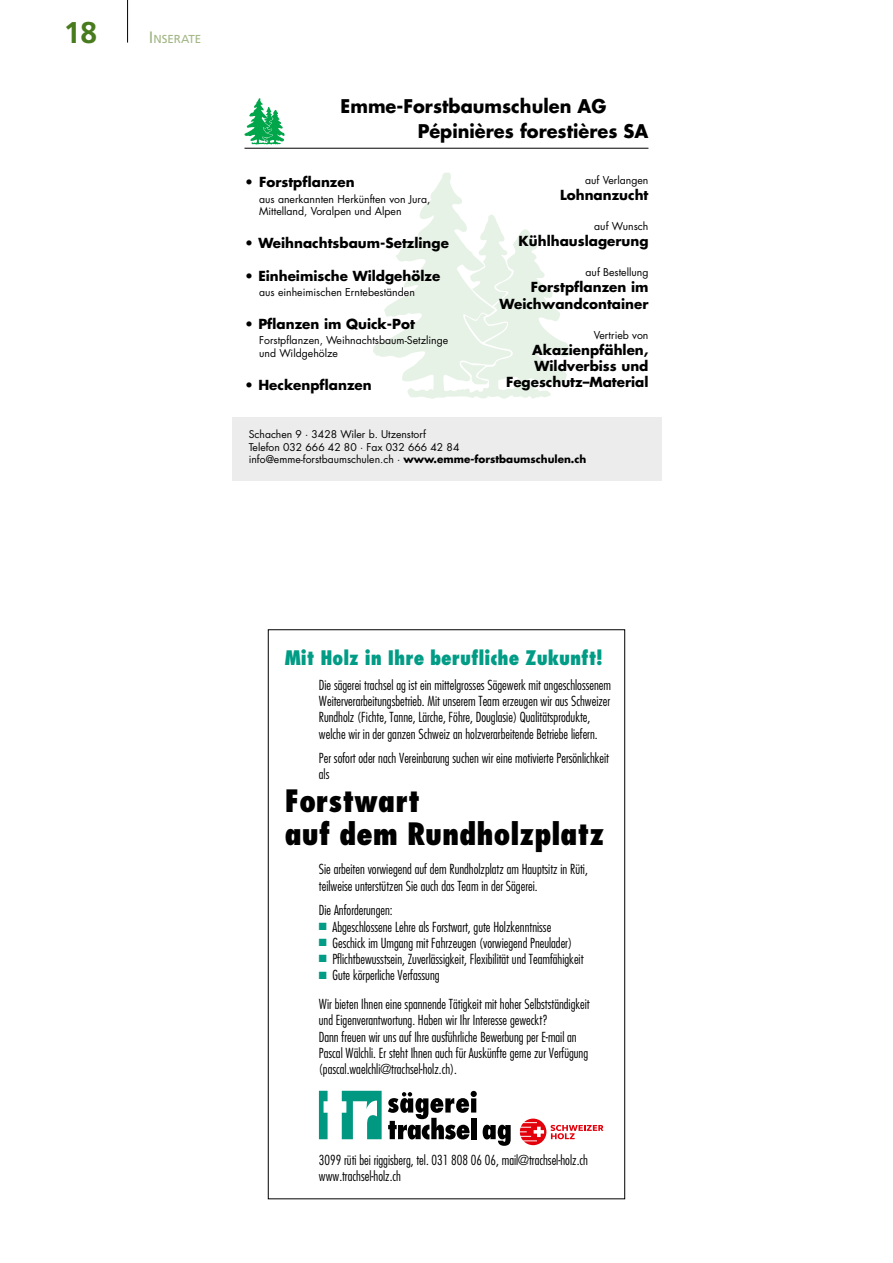
<style>
.page{position:relative;width:893px;height:1263px;background:#fff}
.page>*{position:absolute;margin:0;border:0;box-sizing:border-box;transform-origin:0 0}
.t1{font:800 condensed 30px/33px "Futura Std";color:#000}
.t2{font:700 30px "Frutiger";color:#487b1d}
.t3{font:800 condensed 19.5px "Futura Std";color:#009c85}
.t4{font:700 18.3px/24.5px "Futura";color:#000}
.t5{font:300 condensed 13.5px/16.2px "Futura Std";color:#000}
.t6{font:700 13.5px/16.2px "Futura";color:#000;text-align:right}
.t7{font:11.55px "Frutiger";color:#a2b684}
.t8{font:10.5px/12.6px "Futura";color:#000}
.t9{font:10.35px/12.5px "Futura";color:#000}
.s1{font-size:16.5px}
.s2{font-weight:700}
.s3{color:#009c85}
</style>
<div class="page">
<hr style="left:127px;top:0;width:1px;height:43px;background:#000">
<svg style="left:342px;top:1091px;width:40px;height:48px"></svg>
<svg style="left:319px;top:1091px;width:9px;height:48px"></svg>
<svg style="left:388px;top:1091px;width:89px;height:48px"></svg>
<div style="left:471px;top:1118px;width:5px;height:21px;background:#000"></div>
<svg style="left:483px;top:1125px;width:28px;height:21px"></svg>
<svg style="left:520px;top:1118px;width:83px;height:27px"></svg>
<svg style="left:373px;top:173px;width:196px;height:226px"></svg>
<div style="left:232px;top:417px;width:429px;height:63px;background:#ececec"></div>
<svg style="left:244px;top:98px;width:41px;height:46px"></svg>
<hr style="left:244px;top:148px;width:404px;height:1px;background:#000">
<h1 class="t2" style="left:64px;top:14px;width:35px">18</h1>
<p class="t7" style="left:149px;top:32px;width:54px"><span class="s1">I</span>NSERATE</p>
<h3 class="t4" style="left:418px;top:94px;width:232px;text-indent:-77px">Emme-Forstbaumschulen AG<br>Pépinières forestières SA</h3>
<p class="t6" style="left:244px;top:174px;width:112px">• Forstpflanzen</p>
<p class="t8" style="left:259px;top:192px;width:173px">aus anerkannten Herkünften von Jura,<br>Mittelland, Voralpen und Alpen</p>
<p class="t6" style="left:244px;top:234px;width:206px">• Weihnachtsbaum-Setzlinge</p>
<p class="t6" style="left:244px;top:267px;width:197px">• Einheimische Wildgehölze</p>
<p class="t8" style="left:259px;top:286px;width:157px">aus einheimischen Erntebeständen</p>
<p class="t6" style="left:244px;top:315px;width:172px">• Pflanzen im Quick-Pot</p>
<p class="t8" style="left:259px;top:334px;width:191px">Forstpflanzen, Weihnachtsbaum-Setzlinge und Wildgehölze</p>
<p class="t6" style="left:244px;top:376px;width:129px">• Heckenpflanzen</p>
<p class="t8" style="left:585px;top:173px;width:65px">auf Verlangen</p>
<p class="t6" style="left:560px;top:186px;width:90px">Lohnanzucht</p>
<p class="t8" style="left:594px;top:220px;width:56px">auf Wunsch</p>
<p class="t6" style="left:519px;top:233px;width:131px">Kühlhauslagerung</p>
<p class="t8" style="left:586px;top:266px;width:64px">auf Bestellung</p>
<p class="t6" style="left:500px;top:279px;width:150px">Forstpflanzen im<br>Weichwandcontainer</p>
<p class="t8" style="left:594px;top:329px;width:56px">Vertrieb von</p>
<p class="t6" style="left:506px;top:342px;width:144px">Akazienpfählen,<br>Wildverbiss und<br>Fegeschutz–Material</p>
<p class="t9" style="left:249px;top:428px;width:339px">Schachen 9 · 3428 Wiler b. Utzenstorf<br>Telefon 032 666 42 80 · Fax 032 666 42 84 info@emme-forstbaumschulen.ch · <span class="s2">www.emme-forstbaumschulen.ch</span></p>
<h2 class="t3" style="left:285px;top:646px;width:319px">Mit Holz in Ihre berufliche Zukunft!</h2>
<p class="t5" style="left:319px;top:677px;width:294px">Die sägerei trachsel ag ist ein mittelgrosses Sägewerk mit angeschlossenem Weiterverarbeitungsbetrieb. Mit unserem Team erzeugen wir aus Schweizer Rundholz (Fichte, Tanne, Lärche, Föhre, Douglasie) Qualitätsprodukte, welche wir in der ganzen Schweiz an holzverarbeitende Betriebe liefern.</p>
<p class="t5" style="left:319px;top:750px;width:292px">Per sofort oder nach Vereinbarung suchen wir eine motivierte Persönlichkeit als</p>
<h1 class="t1" style="left:285px;top:785px;width:321px">Forstwart<br>auf dem Rundholzplatz</h1>
<p class="t5" style="left:319px;top:861px;width:270px">Sie arbeiten vorwiegend auf dem Rundholzplatz am Hauptsitz in Rüti, teilweise unterstützen Sie auch das Team in der Sägerei.</p>
<p class="t5" style="left:319px;top:902px;width:75px">Die Anforderungen:</p>
<p class="t5" style="left:319px;top:918px;width:234px"><span class="s3">■</span> Abgeschlossene Lehre als Forstwart, gute Holzkenntnisse</p>
<p class="t5" style="left:319px;top:935px;width:255px"><span class="s3">■</span> Geschick im Umgang mit Fahrzeugen (vorwiegend Pneulader)</p>
<p class="t5" style="left:319px;top:951px;width:266px"><span class="s3">■</span> Pflichtbewusstsein, Zuverlässigkeit, Flexibilität und Teamfähigkeit</p>
<p class="t5" style="left:319px;top:961px;width:272px;line-height:29px"><span class="s3">■</span> Gute körperliche Verfassung<br>Wir bieten Ihnen eine spannende Tätigkeit mit hoher Selbstständigkeit</p>
<p class="t5" style="left:319px;top:1012px;width:271px">und Eigenverantwortung. Haben wir Ihr Interesse geweckt?<br>Dann freuen wir uns auf Ihre ausführliche Bewerbung per E-mail an Pascal Wälchli. Er steht Ihnen auch für Auskünfte gerne zur Verfügung (pascal.waelchli@trachsel-holz.ch).</p>
<p class="t5" style="left:319px;top:1152px;width:271px">3099 rüti bei riggisberg, tel. 031 808 06 06, mail@trachsel-holz.ch www.trachsel-holz.ch</p>
</div>
